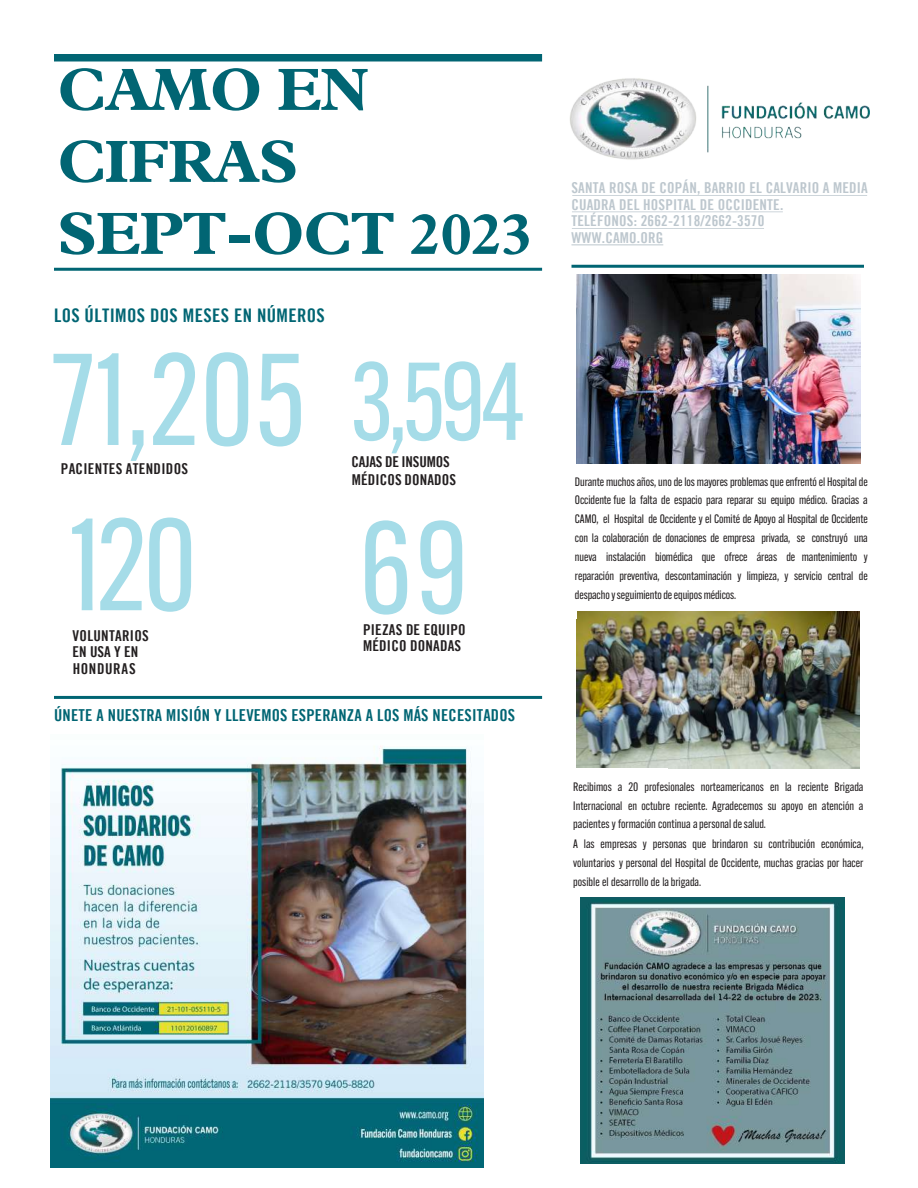
<style>
.page{position:relative;width:918px;height:1188px;background:#fff}
.page>*{position:absolute;margin:0;border:0;box-sizing:border-box;transform-origin:0 0}
.t1{font:127.5px "Alternate Gothic ATF";color:#a5dce8}
.t2{font:108px "Alternate Gothic ATF";color:#a5dce8}
.t3{font:700 60px/72px "Plantin MT Pro";letter-spacing:-.02em;color:#016573}
.t4{font:18.75px "Trade Gothic Bold Cond Twenty";letter-spacing:.02em;color:#016573}
.t5{font:16.5px "Trade Gothic Bold Cond Twenty";letter-spacing:.01em;color:#016573}
.t6{font:15px/16.5px "Trade Gothic Bold Cond Twenty";letter-spacing:.01em;color:#bdc7ce}
.t7{font:15px/16.5px "Trade Gothic Bold Cond Twenty";letter-spacing:.015em;color:#231f20}
.t8{font:15px "Trade Gothic Bold Cond Twenty";letter-spacing:-.01em;color:#231f20}
.t9{font:12px/18.9px "Alternate Gothic ATF";color:#231f20;text-align:justify}
</style>
<div class="page">
<hr style="left:572px;top:265px;width:292px;height:3px;background:#016573">
<div style="left:54px;top:54px;width:488px;height:8px;background:#016573"></div>
<hr style="left:54px;top:696px;width:488px;height:3px;background:#016573">
<hr style="left:54px;top:268px;width:488px;height:3px;background:#016573">
<img style="left:570px;top:78px;width:299px;height:82px">
<img style="left:577px;top:274px;width:284px;height:190px">
<img style="left:577px;top:611px;width:283px;height:157px">
<img style="left:51px;top:746px;width:433px;height:422px">
<hr style="left:572px;top:195px;width:295px;height:1px;background:#bdc7ce">
<hr style="left:572px;top:211px;width:211px;height:1px;background:#bdc7ce">
<hr style="left:572px;top:228px;width:192px;height:1px;background:#bdc7ce">
<hr style="left:571px;top:244px;width:92px;height:1px;background:#bdc7ce">
<img style="left:580px;top:897px;width:265px;height:267px">
<h3 class="t3" style="left:58px;top:53px;width:476px">CAMO EN<br>CIFRAS<br>SEPT-OCT 2023</h3>
<h3 class="t4" style="left:54px;top:304px;width:272px">LOS ÚLTIMOS DOS MESES EN NÚMEROS</h3>
<h1 class="t1" style="left:52px;top:322px;width:255px">71,205</h1>
<p class="t7" style="left:61px;top:460px;width:129px">PACIENTES ATENDIDOS</p>
<h1 class="t1" style="left:69px;top:487px;width:130px">120</h1>
<p class="t7" style="left:73px;top:627px;width:78px">VOLUNTARIOS<br>EN USA Y EN<br>HONDURAS</p>
<h2 class="t2" style="left:350px;top:336px;width:176px">3,594</h2>
<p class="t7" style="left:352px;top:471px;width:106px">MÉDICOS DONADOS</p>
<p class="t8" style="left:352px;top:452px;width:100px">CAJAS DE INSUMOS</p>
<h1 class="t1" style="left:359px;top:490px;width:112px">69</h1>
<p class="t7" style="left:363px;top:621px;width:104px">PIEZAS DE EQUIPO<br>MÉDICO DONADAS</p>
<h3 class="t5" style="left:54px;top:705px;width:462px">ÚNETE A NUESTRA MISIÓN Y LLEVEMOS ESPERANZA A LOS MÁS NECESITADOS</h3>
<p class="t6" style="left:571px;top:179px;width:298px">SANTA ROSA DE COPÁN, BARRIO EL CALVARIO A MEDIA<br>CUADRA DEL HOSPITAL DE OCCIDENTE.<br>TELÉFONOS: 2662-2118/2662-3570<br>WWW.CAMO.ORG</p>
<p class="t9" style="left:575px;top:472px;width:294px">Durante muchos años, uno de los mayores problemas que enfrentó el Hospital de Occidente fue la falta de espacio para reparar su equipo médico. Gracias a CAMO, el Hospital de Occidente y el Comité de Apoyo al Hospital de Occidente con la colaboración de donaciones de empresa privada, se construyó una nueva instalación biomédica que ofrece áreas de mantenimiento y reparación preventiva, descontaminación y limpieza, y servicio central de despacho y seguimiento de equipos médicos.</p>
<p class="t9" style="left:573px;top:778px;width:292px;text-align:left">Recibimos a 20 profesionales norteamericanos en la reciente Brigada Internacional en octubre reciente. Agradecemos su apoyo en atención a pacientes y formación continua a personal de salud.<br>A las empresas y personas que brindaron su contribución económica, voluntarios y personal del Hospital de Occidente, muchas gracias por hacer posible el desarrollo de la brigada.</p>
</div>
